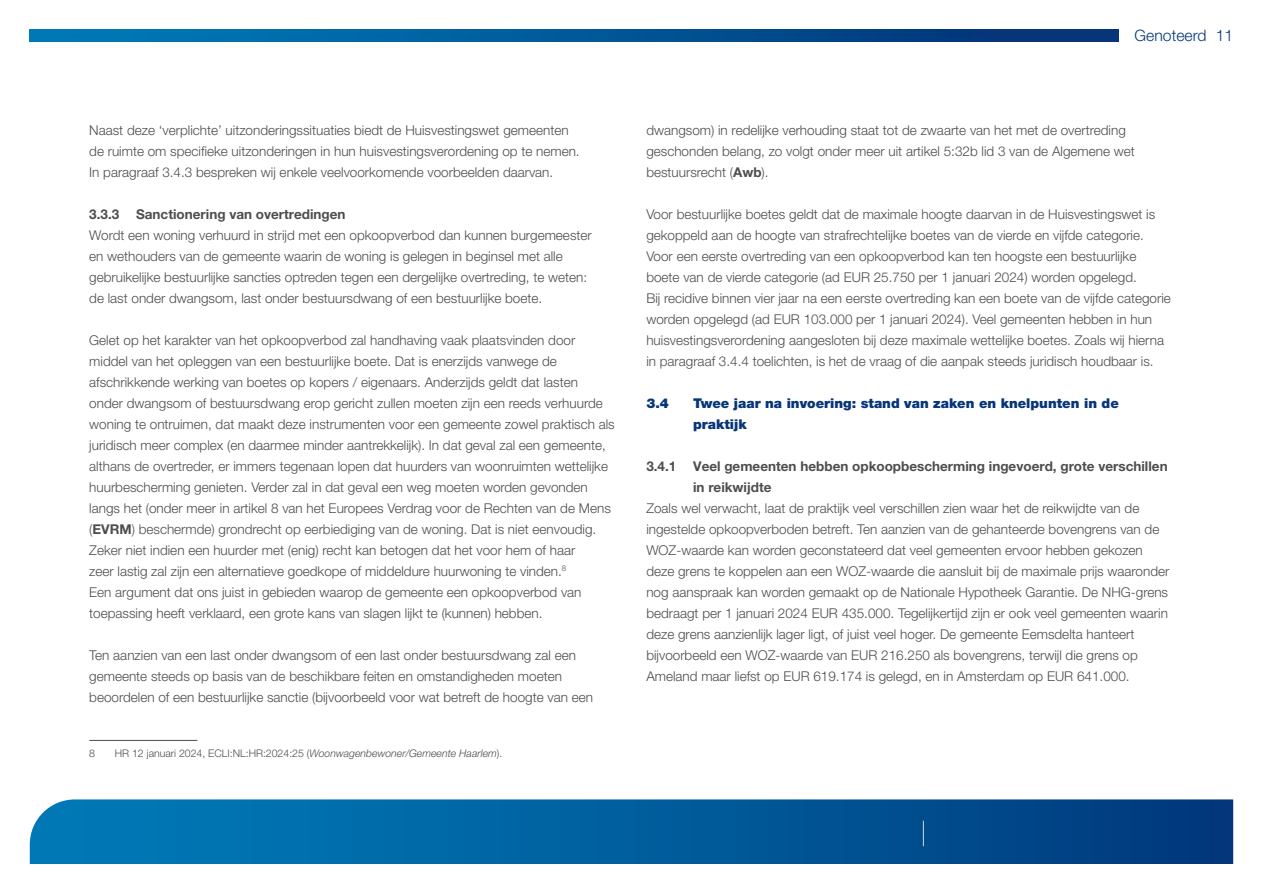
<style>
.page{position:relative;width:1263px;height:893px;background:#fff}
.page>*{position:absolute;margin:0;border:0;box-sizing:border-box;transform-origin:0 0}
.t1{font:300 15.75px "Helvetica Neue LT Pro";color:#06357a}
.t2{font:300 13.5px/21px "Helvetica Neue LT Pro";color:#4d4d4f}
.t3{font:700 13.5px/21px "Helvetica Neue LT Pro";color:#4d4d4f}
.t4{font:900 13.5px/21px "Helvetica Neue LT Pro";color:#06357a}
.t5{font:300 10.5px "Helvetica Neue LT Pro";color:#4d4d4f}
.s1{font-weight:700}
.s2{font-style:italic}
</style>
<div class="page">
<svg style="left:30px;top:30px;width:1088px;height:11px;background:#005797"></svg>
<svg style="left:30px;top:799px;width:1203px;height:65px;background:#035d9c"></svg>
<svg style="left:923px;top:821px;width:1px;height:25px"></svg>
<hr style="left:89px;top:740px;width:108px;height:1px;background:#4d4d4f">
<p class="t1" style="left:1134px;top:26px;width:100px">Genoteerd 11</p>
<p class="t2" style="left:89px;top:119px;width:492px">Naast deze ‘verplichte’ uitzonderingssituaties biedt de Huisvestingswet gemeenten de ruimte om specifieke uitzonderingen in hun huisvestingsverordening op te nemen.<br>In paragraaf 3.4.3 bespreken wij enkele veelvoorkomende voorbeelden daarvan.</p>
<p class="t3" style="left:89px;top:203px;width:258px">3.3.3 Sanctionering van overtredingen</p>
<p class="t2" style="left:89px;top:224px;width:504px">Wordt een woning verhuurd in strijd met een opkoopverbod dan kunnen burgemeester en wethouders van de gemeente waarin de woning is gelegen in beginsel met alle gebruikelijke bestuurlijke sancties optreden tegen een dergelijke overtreding, te weten: de last onder dwangsom, last onder bestuursdwang of een bestuurlijke boete.</p>
<p class="t2" style="left:89px;top:329px;width:527px">Gelet op het karakter van het opkoopverbod zal handhaving vaak plaatsvinden door middel van het opleggen van een bestuurlijke boete. Dat is enerzijds vanwege de afschrikkende werking van boetes op kopers / eigenaars. Anderzijds geldt dat lasten onder dwangsom of bestuursdwang erop gericht zullen moeten zijn een reeds verhuurde woning te ontruimen, dat maakt deze instrumenten voor een gemeente zowel praktisch als juridisch meer complex (en daarmee minder aantrekkelijk). In dat geval zal een gemeente, althans de overtreder, er immers tegenaan lopen dat huurders van woonruimten wettelijke huurbescherming genieten. Verder zal in dat geval een weg moeten worden gevonden langs het (onder meer in artikel 8 van het Europees Verdrag voor de Rechten van de Mens (<span class="s1">EVRM</span>) beschermde) grondrecht op eerbiediging van de woning. Dat is niet eenvoudig.<br>Zeker niet indien een huurder met (enig) recht kan betogen dat het voor hem of haar<br>zeer lastig zal zijn een alternatieve goedkope of middeldure huurwoning te vinden.<sup>8<br></sup>Een argument dat ons juist in gebieden waarop de gemeente een opkoopverbod van toepassing heeft verklaard, een grote kans van slagen lijkt te (kunnen) hebben.</p>
<p class="t2" style="left:89px;top:644px;width:505px">Ten aanzien van een last onder dwangsom of een last onder bestuursdwang zal een gemeente steeds op basis van de beschikbare feiten en omstandigheden moeten beoordelen of een bestuurlijke sanctie (bijvoorbeeld voor wat betreft de hoogte van een</p>
<p class="t5" style="left:89px;top:747px;width:7px">8</p>
<p class="t5" style="left:115px;top:747px;width:389px">HR 12 januari 2024, ECLI:NL:HR:2024:25 (<span class="s2">Woonwagenbewoner/Gemeente Haarlem</span>).</p>
<p class="t2" style="left:646px;top:119px;width:490px">dwangsom) in redelijke verhouding staat tot de zwaarte van het met de overtreding geschonden belang, zo volgt onder meer uit artikel 5:32b lid 3 van de Algemene wet bestuursrecht (<span class="s1">Awb</span>).</p>
<p class="t2" style="left:646px;top:203px;width:526px">Voor bestuurlijke boetes geldt dat de maximale hoogte daarvan in de Huisvestingswet is gekoppeld aan de hoogte van strafrechtelijke boetes van de vierde en vijfde categorie.<br>Voor een eerste overtreding van een opkoopverbod kan ten hoogste een bestuurlijke boete van de vierde categorie (ad EUR 25.750 per 1 januari 2024) worden opgelegd.<br>Bij recidive binnen vier jaar na een eerste overtreding kan een boete van de vijfde categorie worden opgelegd (ad EUR 103.000 per 1 januari 2024). Veel gemeenten hebben in hun huisvestingsverordening aangesloten bij deze maximale wettelijke boetes. Zoals wij hierna in paragraaf 3.4.4 toelichten, is het de vraag of die aanpak steeds juridisch houdbaar is.</p>
<p class="t4" style="left:646px;top:392px;width:24px">3.4</p>
<p class="t4" style="left:693px;top:392px;width:427px">Twee jaar na invoering: stand van zaken en knelpunten in de praktijk</p>
<p class="t3" style="left:693px;top:455px;width:476px;text-indent:-47px">3.4.1 Veel gemeenten hebben opkoopbescherming ingevoerd, grote verschillen in reikwijdte</p>
<p class="t2" style="left:646px;top:497px;width:524px">Zoals wel verwacht, laat de praktijk veel verschillen zien waar het de reikwijdte van de ingestelde opkoopverboden betreft. Ten aanzien van de gehanteerde bovengrens van de WOZ-waarde kan worden geconstateerd dat veel gemeenten ervoor hebben gekozen deze grens te koppelen aan een WOZ-waarde die aansluit bij de maximale prijs waaronder nog aanspraak kan worden gemaakt op de Nationale Hypotheek Garantie. De NHG-grens bedraagt per 1 januari 2024 EUR 435.000. Tegelijkertijd zijn er ook veel gemeenten waarin deze grens aanzienlijk lager ligt, of juist veel hoger. De gemeente Eemsdelta hanteert bijvoorbeeld een WOZ-waarde van EUR 216.250 als bovengrens, terwijl die grens op Ameland maar liefst op EUR 619.174 is gelegd, en in Amsterdam op EUR 641.000.</p>
</div>
